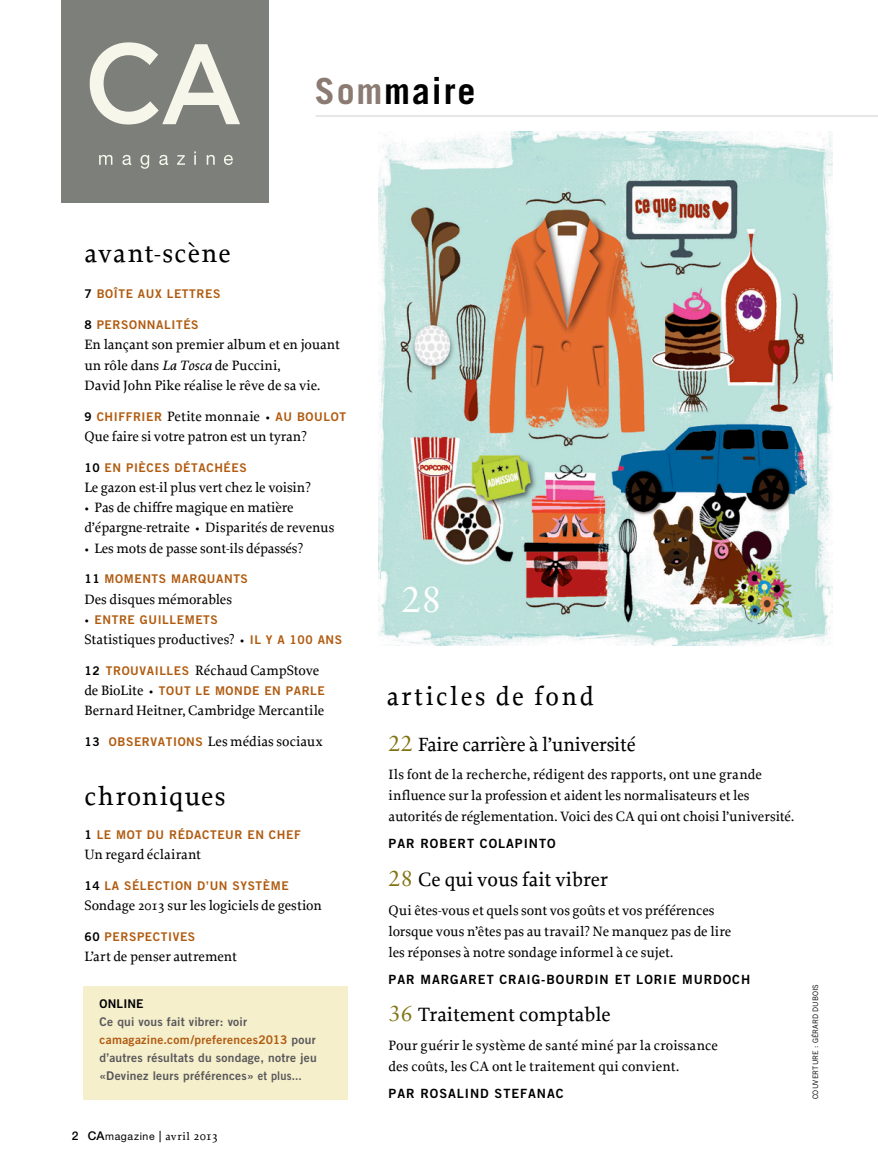
<style>
.page{position:relative;width:878px;height:1175px;background:#fff}
.page>*{position:absolute;margin:0;border:0;box-sizing:border-box;transform-origin:0 0}
.t1{font:700 36px "Trade Gothic";letter-spacing:.05em;color:#000}
.t2{font:36px "Sabon LT Std";color:#fff}
.t3{font:500 27px "Proforma";letter-spacing:.06em;color:#000}
.t4{font:500 27px "Proforma";letter-spacing:.1em;color:#000;scale:.96 1}
.t5{font:500 20.25px "Proforma";color:#000}
.t6{font:500 20.1px "Proforma";letter-spacing:-.01em;color:#000}
.t7{font:500 14.25px/21px "Proforma";letter-spacing:-.005em;color:#000}
.t8{font:12.75px "Trade Gothic Bold Two";letter-spacing:.075em;color:#000}
.t9{font:12px "Trade Gothic Bold Two";letter-spacing:.05em;color:#b15c11}
.t10{font:12px/18px "Trade Gothic Bold Two";letter-spacing:.02em;color:#58585a}
.t11{font:10.5px "Helvetica Neue LT Std";letter-spacing:.055em;color:#000}
.t12{font:7.5px "Trade Gothic";color:#000}
.s1{color:#8b7b72}
.s2{color:#000}
.s3{font-style:italic}
.s4{font-family:"Proforma";font-weight:500;font-size:14.25px;color:#000}
.s5{font-family:"Trade Gothic Bold Two";font-weight:400;font-size:12px;color:#b15c11}
.s6{font-family:"Trade Gothic Bold Two";font-weight:400;font-size:12px}
.s7{color:#b15c11}
.s8{font-weight:500;font-size:12px}
.s9{font-family:"Proforma";font-weight:500;font-size:11.25px}
.s10{font-family:"Proforma";font-weight:500;font-size:12.45px}
.s11{font-family:"Sabon LT Std";font-weight:400;font-size:21.75px;color:#827311}
</style>
<div class="page">
<hr style="left:315px;top:116px;width:563px;height:1px;background:#cfd0d2">
<div style="left:61px;top:0;width:208px;height:202px;background:#7c7f7a"></div>
<svg style="left:90px;top:42px;width:150px;height:82px"></svg>
<svg style="left:99px;top:151px;width:134px;height:18px"></svg>
<svg style="left:160px;top:1130px;width:1px;height:12px"></svg>
<img style="left:378px;top:132px;width:454px;height:514px">
<div style="left:83px;top:986px;width:264px;height:113px;background:#f5efcc"></div>
<p class="t1" style="left:315px;top:69px;width:162px"><span class="s1">Som</span>maire</p>
<p class="t3" style="left:84px;top:237px;width:148px">avant-scène</p>
<p class="t9" style="left:84px;top:286px;width:137px"><span class="s2">7</span> BOÎTE AUX LETTRES</p>
<p class="t9" style="left:84px;top:317px;width:116px"><span class="s2">8</span> PERSONNALITÉS</p>
<p class="t7" style="left:84px;top:334px;width:257px;line-height:20.2px">En lançant son premier album et en jouant un rôle dans <span class="s3">La Tosca</span> de Puccini,<br>David John Pike réalise le rêve de sa vie.</p>
<p class="t9" style="left:84px;top:409px;width:263px"><span class="s2">9</span> CHIFFRIER <span class="s4">Petite monnaie •</span> AU BOULOT</p>
<p class="t7" style="left:84px;top:425px;width:224px">Que faire si votre patron est un tyran?</p>
<p class="t9" style="left:84px;top:460px;width:164px"><span class="s2">10</span> EN PIÈCES DÉTACHÉES</p>
<p class="t7" style="left:84px;top:476px;width:228px">Le gazon est-il plus vert chez le voisin?</p>
<p class="t7" style="left:84px;top:497px;width:251px;line-height:20.2px">• Pas de chiffre magique en matière d’épargne-retraite • Disparités de revenus</p>
<p class="t7" style="left:84px;top:537px;width:220px">• Les mots de passe sont-ils dépassés?</p>
<p class="t9" style="left:84px;top:571px;width:165px"><span class="s2">11</span> MOMENTS MARQUANTS</p>
<p class="t7" style="left:84px;top:588px;width:149px">Des disques mémorables</p>
<p class="t9" style="left:84px;top:612px;width:135px"><span class="s4">•</span> ENTRE GUILLEMETS</p>
<p class="t7" style="left:84px;top:624px;width:259px;line-height:30.8px">Statistiques productives? • <span class="s5">IL Y A 100 ANS<br></span><span class="s6">12</span> <span class="s5">TROUVAILLES</span> Réchaud CampStove</p>
<p class="t9" style="left:84px;top:683px;width:242px"><span class="s4">de BioLite •</span> TOUT LE MONDE EN PARLE</p>
<p class="t7" style="left:84px;top:695px;width:241px;line-height:30.8px">Bernard Heitner, Cambridge Mercantile<br><span class="s6">13</span> <span class="s5">OBSERVATIONS</span> Les médias sociaux</p>
<p class="t3" style="left:84px;top:780px;width:143px">chroniques</p>
<p class="t9" style="left:84px;top:827px;width:218px"><span class="s2">1</span> LE MOT DU RÉDACTEUR EN CHEF</p>
<p class="t7" style="left:84px;top:844px;width:118px">Un regard éclairant</p>
<p class="t9" style="left:84px;top:878px;width:206px"><span class="s2">14</span> LA SÉLECTION D’UN SYSTÈME</p>
<p class="t7" style="left:84px;top:895px;width:239px">Sondage 2013 sur les logiciels de gestion</p>
<p class="t9" style="left:84px;top:929px;width:112px"><span class="s2">60</span> PERSPECTIVES</p>
<p class="t7" style="left:84px;top:946px;width:154px">L’art de penser autrement</p>
<p class="t10" style="left:99px;top:994px;width:219px"><span class="s2">ONLINE<br></span>CE QUI VOUS FAIT VIBRER: VOIR<br><span class="s7">CAMAGAZINE.COM/PREFERENCES2013</span> POUR<br>D’AUTRES RÉSULTATS DU SONDAGE, NOTRE JEU «DEVINEZ LEURS PRÉFÉRENCES» ET PLUS...</p>
<p class="t11" style="left:72px;top:1129px;width:148px"><span class="s8">2 CA</span>magazine <span class="s9">avril</span> <span class="s10">2013</span></p>
<p class="t2" style="left:401px;top:578px;width:42px">28</p>
<p class="t4" style="left:387px;top:679px;width:217px">articles de fond</p>
<p class="t6" style="left:388px;top:731px;width:248px"><span class="s11">22</span> Faire carrière à l’université</p>
<p class="t7" style="left:388px;top:764px;width:407px">Ils font de la recherche, rédigent des rapports, ont une grande influence sur la profession et aident les normalisateurs et les autorités de réglementation. Voici des CA qui ont choisi l’université.</p>
<p class="t8" style="left:388px;top:835px;width:168px">PAR ROBERT COLAPINTO</p>
<p class="t5" style="left:388px;top:867px;width:221px"><span class="s11">28</span> Ce qui vous fait vibrer</p>
<p class="t7" style="left:388px;top:899px;width:344px">Qui êtes-vous et quels sont vos goûts et vos préférences lorsque vous n’êtes pas au travail? Ne manquez pas de lire les réponses à notre sondage informel à ce sujet.</p>
<p class="t8" style="left:388px;top:971px;width:363px">PAR MARGARET CRAIG-BOURDIN ET LORIE MURDOCH</p>
<p class="t5" style="left:388px;top:1002px;width:224px"><span class="s11">36</span> Traitement comptable</p>
<p class="t7" style="left:388px;top:1034px;width:331px">Pour guérir le système de santé miné par la croissance des coûts, les CA ont le traitement qui convient.</p>
<p class="t8" style="left:388px;top:1085px;width:176px">PAR ROSALIND STEFANAC</p>
<p class="t12" style="left:811px;top:1099px;width:117px;rotate:-90deg">couverture : Gérard duBois</p>
</div>
